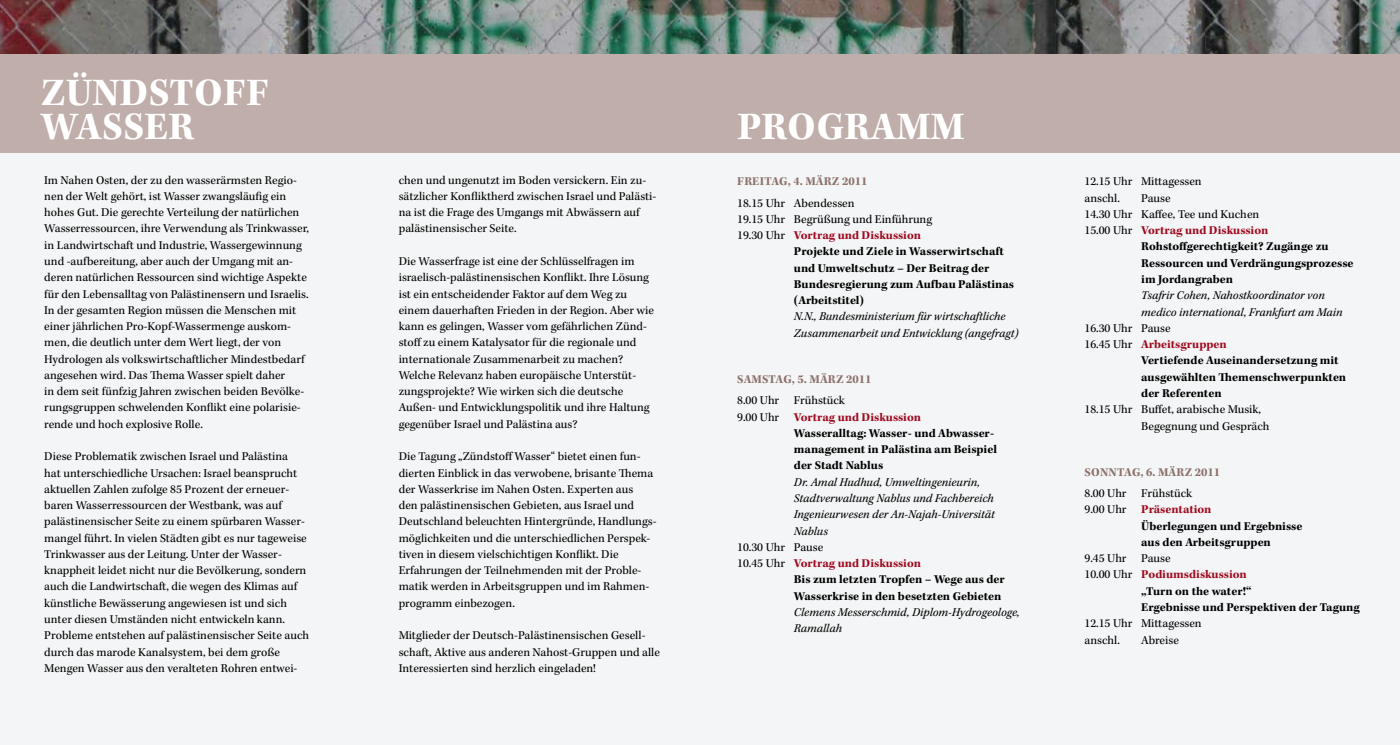
<style>
.page{position:relative;width:1400px;height:745px;background:#fff}
.page>*{position:absolute;margin:0;border:0;box-sizing:border-box;transform-origin:0 0}
.t1{font:700 40px/33.8px "Kepler Std";letter-spacing:.01em;color:#fff}
.t2{font:12.25px/16.2px "Kepler Std";color:#000}
.t3{font:700 12.25px "Kepler Std";color:#000}
.t4{font:italic 12.25px/16.2px "Kepler Std";color:#000}
.t5{font:700 12.25px "Kepler Std";color:#9e0a20}
.t6{font:700 12.25px "Kepler Std";letter-spacing:.005em;color:#8d716b}
.s1{font-weight:400;color:#000}
</style>
<div class="page">
<div style="left:0;top:139px;width:1400px;height:605px;background:#f4f5f6"></div>
<div style="left:0;top:48px;width:1400px;height:104px;background:#bfaea9"></div>
<img style="left:0;top:0;width:1205px;height:53px">
<img style="left:1205px;top:0;width:195px;height:53px">
<h1 class="t1" style="left:41px;top:77px;width:229px">Zündstoff<br>Wasser</h1>
<p class="t2" style="left:44px;top:172px;width:266px">Im Nahen Osten, der zu den wasserärmsten Regio&shy;nen der Welt gehört, ist Wasser zwangsläufig ein hohes Gut. Die gerechte Verteilung der natürlichen Wasserressourcen, ihre Verwendung als Trinkwasser, in Landwirtschaft und Industrie, Wassergewinnung und -aufbereitung, aber auch der Umgang mit an&shy;deren natürlichen Ressourcen sind wichtige Aspekte für den Lebensalltag von Palästinensern und Israelis.<br>In der gesamten Region müssen die Menschen mit einer jährlichen Pro-Kopf-Wassermenge auskom&shy;men, die deutlich unter dem Wert liegt, der von Hydrologen als volkswirtschaftlicher Mindestbedarf angesehen wird. Das Thema Wasser spielt daher<br>in dem seit fünfzig Jahren zwischen beiden Bevölke&shy;rungsgruppen schwelenden Konflikt eine polarisie&shy;rende und hoch explosive Rolle.</p>
<p class="t2" style="left:44px;top:448px;width:266px">Diese Problematik zwischen Israel und Palästina<br>hat unterschiedliche Ursachen: Israel beansprucht aktuellen Zahlen zufolge 85 Prozent der erneuer&shy;baren Wasserressourcen der Westbank, was auf palästinensischer Seite zu einem spürbaren Wasser&shy;mangel führt. In vielen Städten gibt es nur tageweise Trinkwasser aus der Leitung. Unter der Wasser&shy;knappheit leidet nicht nur die Bevölkerung, sondern auch die Landwirtschaft, die wegen des Klimas auf künstliche Bewässerung angewiesen ist und sich unter diesen Umständen nicht entwickeln kann.<br>Probleme entstehen auf palästinensischer Seite auch durch das marode Kanalsystem, bei dem große Mengen Wasser aus den veralteten Rohren entwei-</p>
<p class="t2" style="left:399px;top:172px;width:259px">chen und ungenutzt im Boden versickern. Ein zu&shy;sätzlicher Konfliktherd zwischen Israel und Palästi&shy;na ist die Frage des Umgangs mit Abwässern auf palästinensischer Seite.</p>
<p class="t2" style="left:399px;top:253px;width:257px">Die Wasserfrage ist eine der Schlüsselfragen im israelisch-palästinensischen Konflikt. Ihre Lösung ist ein entscheidender Faktor auf dem Weg zu einem dauerhaften Frieden in der Region. Aber wie kann es gelingen, Wasser vom gefährlichen Zünd&shy;stoff zu einem Katalysator für die regionale und internationale Zusammenarbeit zu machen?<br>Welche Relevanz haben europäische Unterstüt&shy;zungsprojekte? Wie wirken sich die deutsche Außen- und Entwicklungspolitik und ihre Haltung gegenüber Israel und Palästina aus?</p>
<p class="t2" style="left:399px;top:448px;width:259px">Die Tagung „Zündstoff Wasser“ bietet einen fun&shy;dierten Einblick in das verwobene, brisante Thema der Wasserkrise im Nahen Osten. Experten aus<br>den palästinensischen Gebieten, aus Israel und Deutschland beleuchten Hintergründe, Handlungs&shy;möglichkeiten und die unterschiedlichen Perspek&shy;tiven in diesem vielschichtigen Konflikt. Die Erfahrungen der Teilnehmenden mit der Proble&shy;matik werden in Arbeitsgruppen und im Rahmen&shy;programm einbezogen.</p>
<p class="t2" style="left:399px;top:627px;width:263px">Mitglieder der Deutsch-Palästinensischen Gesell&shy;schaft, Aktive aus anderen Nahost-Gruppen und alle<br>Interessierten sind herzlich eingeladen!</p>
<h1 class="t1" style="left:737px;top:111px;width:54px">PROGRAMM</h1>
<p class="t6" style="left:737px;top:174px;width:132px">Freitag, 4. März 2011</p>
<p class="t2" style="left:737px;top:195px;width:119px">18.15 Uhr Abendessen</p>
<p class="t2" style="left:737px;top:211px;width:196px">19.15 Uhr Begrüßung und Einführung</p>
<p class="t5" style="left:737px;top:228px;width:185px"><span class="s1">19.30 Uhr</span> Vortrag und Diskussion</p>
<p class="t3" style="left:794px;top:244px;width:211px">Projekte und Ziele in Wasserwirtschaft</p>
<p class="t3" style="left:794px;top:261px;width:197px">und Umweltschutz – Der Beitrag der</p>
<p class="t3" style="left:794px;top:277px;width:222px">Bundesregierung zum Aufbau Palästinas</p>
<p class="t3" style="left:794px;top:293px;width:72px">(Arbeitstitel)</p>
<p class="t4" style="left:794px;top:309px;width:226px">N.N., Bundesministerium für wirtschaftliche<br>Zusammenarbeit und Entwicklung (angefragt)</p>
<p class="t6" style="left:737px;top:372px;width:136px">Samstag, 5. März 2011</p>
<p class="t2" style="left:737px;top:392px;width:109px">8.00 Uhr Frühstück</p>
<p class="t5" style="left:737px;top:409px;width:185px"><span class="s1">9.00 Uhr</span> Vortrag und Diskussion</p>
<p class="t3" style="left:794px;top:426px;width:202px">Wasseralltag: Wasser- und Abwasser-</p>
<p class="t3" style="left:794px;top:442px;width:205px">management in Palästina am Beispiel</p>
<p class="t3" style="left:794px;top:458px;width:91px">der Stadt Nablus</p>
<p class="t4" style="left:794px;top:474px;width:202px">Dr. Amal Hudhud, Umweltingenieurin,<br>Stadtverwaltung Nablus und Fachbereich<br>Ingenieurwesen der An-Najah-Universität<br>Nablus</p>
<p class="t2" style="left:737px;top:539px;width:88px">10.30 Uhr Pause</p>
<p class="t5" style="left:737px;top:556px;width:185px"><span class="s1">10.45 Uhr</span> Vortrag und Diskussion</p>
<p class="t3" style="left:794px;top:572px;width:212px">Bis zum letzten Tropfen – Wege aus der</p>
<p class="t3" style="left:794px;top:588px;width:209px">Wasserkrise in den besetzten Gebieten</p>
<p class="t4" style="left:794px;top:604px;width:227px">Clemens Messerschmid, Diplom-Hydrogeologe,<br>Ramallah</p>
<p class="t2" style="left:1084px;top:174px;width:119px">12.15 Uhr Mittagessen anschl.</p>
<p class="t2" style="left:1141px;top:190px;width:31px">Pause</p>
<p class="t2" style="left:1084px;top:206px;width:176px">14.30 Uhr Kaffee, Tee und Kuchen</p>
<p class="t5" style="left:1084px;top:223px;width:185px"><span class="s1">15.00 Uhr</span> Vortrag und Diskussion</p>
<p class="t3" style="left:1141px;top:239px;width:189px">Rohstoffgerechtigkeit? Zugänge zu</p>
<p class="t3" style="left:1141px;top:256px;width:214px">Ressourcen und Verdrängungsprozesse</p>
<p class="t3" style="left:1141px;top:272px;width:93px">im Jordangraben</p>
<p class="t4" style="left:1141px;top:287px;width:203px">Tsafrir Cohen, Nahostkoordinator von medico international, Frankfurt am Main</p>
<p class="t2" style="left:1084px;top:320px;width:88px">16.30 Uhr Pause</p>
<p class="t5" style="left:1084px;top:337px;width:144px"><span class="s1">16.45 Uhr</span> Arbeitsgruppen</p>
<p class="t3" style="left:1141px;top:353px;width:199px">Vertiefende Auseinandersetzung mit</p>
<p class="t3" style="left:1141px;top:369px;width:206px">ausgewählten Themenschwerpunkten</p>
<p class="t3" style="left:1141px;top:386px;width:82px">der Referenten</p>
<p class="t2" style="left:1141px;top:401px;width:130px;text-indent:-57px">18.15 Uhr Buffet, arabische Musik,<br>Begegnung und Gespräch</p>
<p class="t6" style="left:1084px;top:464px;width:137px">Sonntag, 6. März 2011</p>
<p class="t2" style="left:1084px;top:485px;width:109px">8.00 Uhr Frühstück</p>
<p class="t5" style="left:1084px;top:502px;width:128px"><span class="s1">9.00 Uhr</span> Präsentation</p>
<p class="t3" style="left:1141px;top:518px;width:163px">Überlegungen und Ergebnisse</p>
<p class="t3" style="left:1141px;top:534px;width:131px">aus den Arbeitsgruppen</p>
<p class="t2" style="left:1084px;top:550px;width:88px">9.45 Uhr Pause</p>
<p class="t5" style="left:1084px;top:567px;width:164px"><span class="s1">10.00 Uhr</span> Podiumsdiskussion</p>
<p class="t3" style="left:1141px;top:583px;width:112px">„Turn on the water!“</p>
<p class="t3" style="left:1141px;top:600px;width:220px">Ergebnisse und Perspektiven der Tagung</p>
<p class="t2" style="left:1084px;top:615px;width:119px">12.15 Uhr Mittagessen anschl.</p>
<p class="t2" style="left:1141px;top:631px;width:39px">Abreise</p>
</div>
